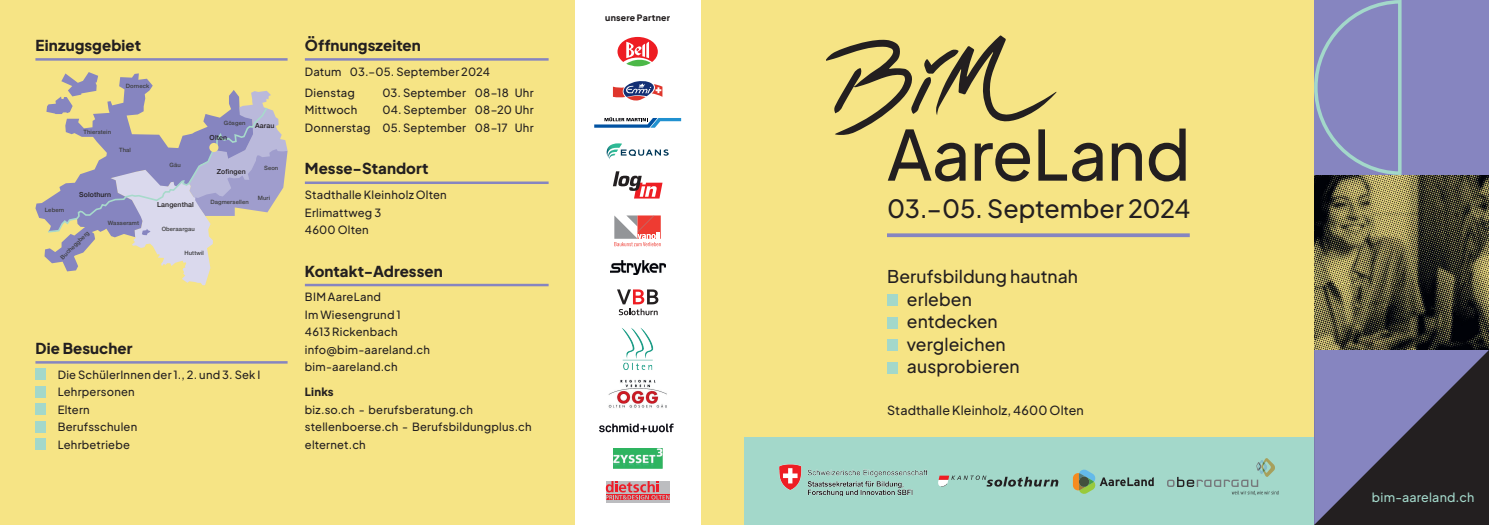
<style>
.page{position:relative;width:1489px;height:525px;background:#fff}
.page>*{position:absolute;margin:0;border:0;box-sizing:border-box;transform-origin:0 0}
.t1{font:500 68.75px "Plus Jakarta Sans";letter-spacing:-.01em;color:#231f20}
.t2{font:500 25px "Plus Jakarta Sans";letter-spacing:-.005em;color:#231f20}
.t3{font:500 17.5px/22.5px "Plus Jakarta Sans";letter-spacing:.005em;color:#231f20}
.t4{font:800 15px "Plus Jakarta Sans";letter-spacing:.005em;color:#231f20}
.t5{font:500 12.5px "Plus Jakarta Sans";letter-spacing:.015em;color:#231f20}
.t6{font:500 12.5px "Plus Jakarta Sans";letter-spacing:.015em;color:#a3d8ca}
.t7{font:500 11.25px/17.5px "Plus Jakarta Sans";letter-spacing:.02em;color:#231f20}
.t8{font:800 11.25px "Plus Jakarta Sans";letter-spacing:.02em;color:#231f20}
.t9{font:800 8.75px "Plus Jakarta Sans";letter-spacing:.025em;color:#231f20}
.t10{font:500 6.88px "Helvetica Neue";letter-spacing:.015em;color:#231f20}
.t11{font:500 5.88px "Helvetica Neue";letter-spacing:.02em;color:#3e3e3f}
</style>
<div class="page">
<div style="left:0;top:0;width:1488px;height:524px;background:#f6e485"></div>
<div style="left:744px;top:437px;width:569px;height:87px;background:#a3d8ca"></div>
<div style="left:575px;top:0;width:125px;height:524px;background:#fff"></div>
<img style="left:1314px;top:175px;width:174px;height:175px">
<div style="left:1313px;top:0;width:175px;height:175px;background:#8685c0"></div>
<svg style="left:826px;top:35px;width:230px;height:100px"></svg>
<svg style="left:887px;top:233px;width:302px;height:4px"></svg>
<svg style="left:1072px;top:469px;width:81px;height:25px"></svg>
<svg style="left:938px;top:475px;width:120px;height:11px"></svg>
<img style="left:780px;top:464px;width:148px;height:31px">
<svg style="left:1167px;top:458px;width:111px;height:37px"></svg>
<svg style="left:613px;top:171px;width:49px;height:27px"></svg>
<svg style="left:612px;top:81px;width:51px;height:20px"></svg>
<svg style="left:594px;top:117px;width:87px;height:11px"></svg>
<svg style="left:606px;top:143px;width:62px;height:16px"></svg>
<svg style="left:615px;top:35px;width:44px;height:33px"></svg>
<svg style="left:617px;top:37px;width:40px;height:29px"></svg>
<svg style="left:614px;top:215px;width:46px;height:31px"></svg>
<img style="left:610px;top:261px;width:55px;height:14px">
<svg style="left:617px;top:289px;width:41px;height:26px"></svg>
<img style="left:622px;top:328px;width:32px;height:42px">
<img style="left:608px;top:379px;width:59px;height:29px">
<img style="left:613px;top:448px;width:49px;height:20px">
<div style="left:606px;top:480px;width:63px;height:22px;background:#bcbdc0"></div>
<svg style="left:606px;top:499px;width:63px;height:1px"></svg>
<svg style="left:606px;top:480px;width:63px;height:19px"></svg>
<svg style="left:599px;top:423px;width:74px;height:9px"></svg>
<svg style="left:1313px;top:0;width:90px;height:177px"></svg>
<hr style="left:35px;top:58px;width:252px;height:3px;background:#8685c0">
<svg style="left:35px;top:200px;width:11px;height:58px"></svg>
<svg style="left:46px;top:72px;width:241px;height:213px"></svg>
<div style="left:209px;top:143px;width:9px;height:9px;background:#f6e485;border-radius:50%"></div>
<hr style="left:35px;top:361px;width:252px;height:2px;background:#8685c0">
<div style="left:35px;top:368px;width:11px;height:11px;background:#a3d8ca"></div>
<div style="left:35px;top:386px;width:11px;height:11px;background:#a3d8ca"></div>
<div style="left:35px;top:403px;width:11px;height:11px;background:#a3d8ca"></div>
<div style="left:35px;top:421px;width:11px;height:11px;background:#a3d8ca"></div>
<div style="left:35px;top:438px;width:11px;height:11px;background:#a3d8ca"></div>
<hr style="left:305px;top:58px;width:243px;height:3px;background:#8685c0">
<hr style="left:305px;top:181px;width:243px;height:3px;background:#8685c0">
<hr style="left:305px;top:283px;width:243px;height:3px;background:#8685c0">
<div style="left:887px;top:294px;width:11px;height:11px;background:#a3d8ca"></div>
<div style="left:887px;top:317px;width:11px;height:11px;background:#a3d8ca"></div>
<div style="left:887px;top:339px;width:11px;height:11px;background:#a3d8ca"></div>
<div style="left:887px;top:362px;width:11px;height:11px;background:#a3d8ca"></div>
<svg style="left:1313px;top:350px;width:176px;height:175px;background:#555270"></svg>
<h3 class="t4" style="left:35px;top:33px;width:107px">Einzugsgebiet</h3>
<p class="t11" style="left:126px;top:82px;width:25px">Dorneck</p>
<p class="t11" style="left:84px;top:127px;width:29px">Thierstein</p>
<p class="t11" style="left:119px;top:145px;width:13px">Thal</p>
<p class="t11" style="left:45px;top:205px;width:21px">Lebern</p>
<p class="t10" style="left:79px;top:189px;width:33px">Solothurn</p>
<p class="t11" style="left:108px;top:218px;width:33px">Wasseramt</p>
<p class="t11" style="left:58px;top:255px;width:39px;rotate:-44deg">Bucheggberg</p>
<p class="t11" style="left:170px;top:160px;width:13px">Gäu</p>
<p class="t10" style="left:157px;top:199px;width:38px">Langenthal</p>
<p class="t11" style="left:162px;top:224px;width:35px">Oberaargau</p>
<p class="t11" style="left:224px;top:118px;width:23px">Gösgen</p>
<p class="t10" style="left:210px;top:132px;width:19px">Olten</p>
<p class="t10" style="left:255px;top:120px;width:21px">Aarau</p>
<p class="t10" style="left:217px;top:166px;width:30px">Zofingen</p>
<p class="t11" style="left:264px;top:163px;width:16px">Seon</p>
<p class="t11" style="left:210px;top:197px;width:40px">Dagmersellen</p>
<p class="t11" style="left:258px;top:193px;width:14px">Muri</p>
<p class="t11" style="left:184px;top:248px;width:21px">Huttwil</p>
<h3 class="t4" style="left:35px;top:336px;width:99px">Die Besucher</h3>
<p class="t7" style="left:58px;top:364px;width:204px">Die SchülerInnen der 1., 2. und 3. Sek I<br>Lehrpersonen<br>Eltern<br>Berufsschulen<br>Lehrbetriebe</p>
<h3 class="t4" style="left:305px;top:33px;width:117px">Öffnungszeiten</h3>
<p class="t7" style="left:305px;top:60px;width:187px;line-height:21px">Datum 03.–05. September 2024<br>Dienstag</p>
<p class="t7" style="left:382px;top:83px;width:153px">03. September 08–18 Uhr</p>
<p class="t7" style="left:305px;top:100px;width:230px;text-align:right">04. September 08–20 Uhr<br>Donnerstag 05. September 08–17 Uhr</p>
<h3 class="t4" style="left:305px;top:156px;width:125px">Messe-Standort</h3>
<p class="t7" style="left:305px;top:185px;width:143px">Stadthalle Kleinholz Olten<br>Erlimattweg 3<br>4600 Olten</p>
<h3 class="t4" style="left:305px;top:259px;width:139px">Kontakt-Adressen</h3>
<p class="t7" style="left:305px;top:287px;width:127px">BIM AareLand<br>Im Wiesengrund 1<br>4613 Rickenbach info@bim-aareland.ch bim-aareland.ch</p>
<p class="t8" style="left:305px;top:382px;width:30px">Links</p>
<p class="t7" style="left:305px;top:399px;width:228px">biz.so.ch - berufsberatung.ch stellenboerse.ch - Berufsbildungplus.ch elternet.ch</p>
<p class="t7" style="left:305px;top:100px;width:54px">Mittwoch</p>
<p class="t9" style="left:605px;top:11px;width:66px">unsere Partner</p>
<h1 class="t1" style="left:887px;top:99px;width:305px">AareLand</h1>
<h2 class="t2" style="left:887px;top:188px;width:305px">03.–05. September 2024</h2>
<h3 class="t3" style="left:906px;top:263px;width:173px;text-indent:-20px">Berufsbildung hautnah erleben<br>entdecken vergleichen ausprobieren</h3>
<p class="t5" style="left:887px;top:400px;width:198px">Stadthalle Kleinholz, 4600 Olten</p>
<p class="t6" style="left:1371px;top:487px;width:104px">bim-aareland.ch</p>
</div>
